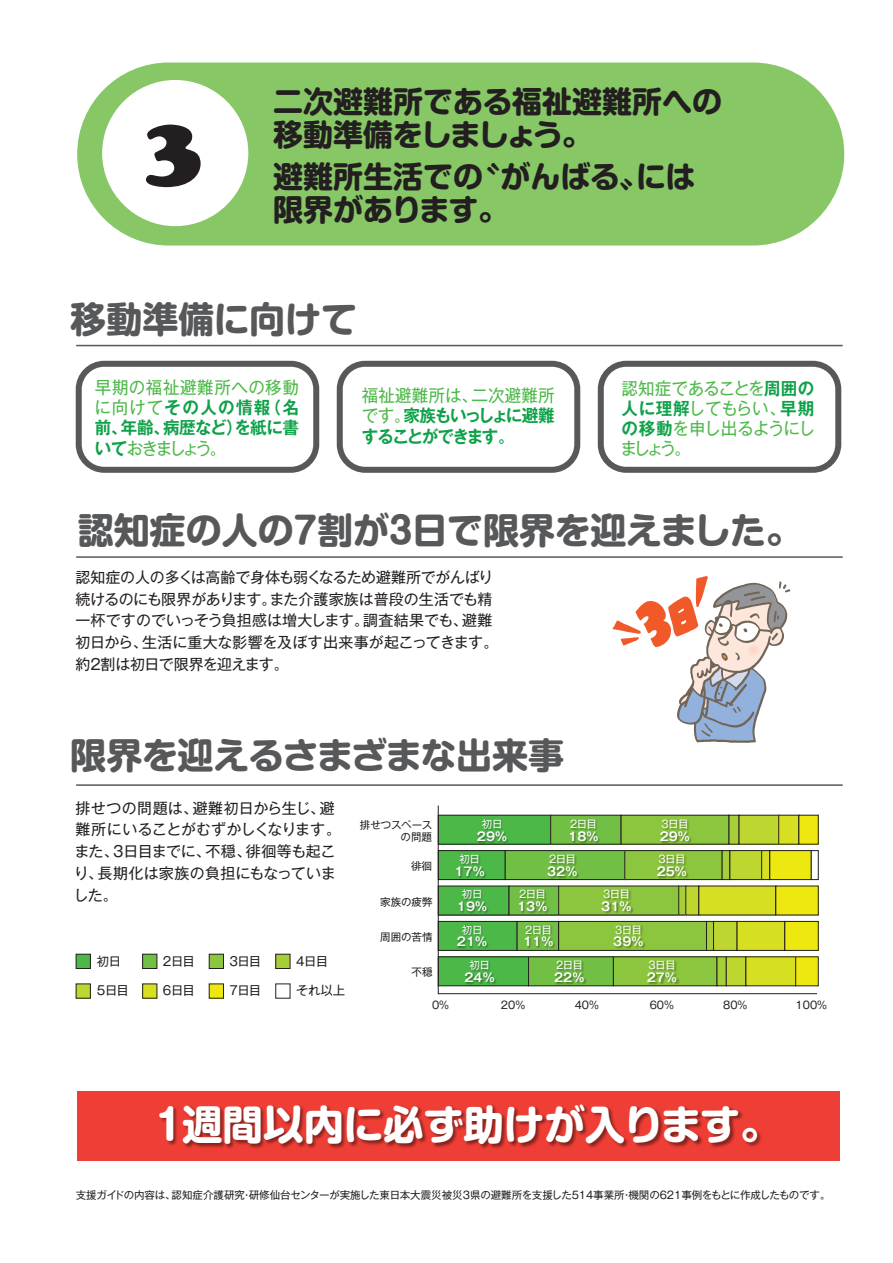
<style>
.page{position:relative;width:893px;height:1263px;background:#fff}
.page>*{position:absolute;margin:0;border:0;box-sizing:border-box;transform-origin:0 0}
.t1{font:90px "Cooper Black Std";color:#231f20}
.t2{font:700 40.5px "Shin M Go Pro";letter-spacing:-.005em;color:#fff}
.t3{font:700 36px "Shin M Go Pro";letter-spacing:-.01em;color:#57585a}
.t4{font:700 30px/33px "Shin M Go Pro";color:#231f20}
.t5{font:17.25px/20.2px "Gothic MB101 Pr 5";letter-spacing:-.075em;color:#4cb848;scale:.96 1}
.t6{font:17.25px "Gothic MB101 Pr 5";letter-spacing:-.005em;color:#4cb848;scale:.96 1}
.t7{font:700 17.25px "Gothic MB101 Pr 5 De";letter-spacing:-.05em;color:#0fa14a;scale:.96 1}
.t8{font:700 17.25px/20.2px "Gothic MB101 Pr 5 De";letter-spacing:.08em;color:#0fa14a;scale:.96 1}
.t9{font:17.25px "Gothic MB101 Pr 5";letter-spacing:.035em;color:#4cb848;scale:.96 1}
.t10{font:17.25px "Gothic MB101 Pr 5";letter-spacing:-.03em;color:#4cb848;scale:.96 1}
.t11{font:700 17.25px "Gothic MB101 Pr 5 De";letter-spacing:-.075em;color:#0fa14a;scale:.96 1}
.t12{font:700 17.25px "Gothic MB101 Pr 5 De";letter-spacing:-.1em;color:#0fa14a;scale:.96 1}
.t13{font:15px/21.8px "Gothic MB101 Pr 5";letter-spacing:-.01em;color:#231f20}
.t14{font:15px/21.8px "Gothic MB101 Pr 5";letter-spacing:-.035em;color:#231f20}
.t15{font:15px/21.8px "Gothic MB101 Pr 5";letter-spacing:.015em;color:#231f20}
.t16{font:15px "Gothic MB101 Pr 5";letter-spacing:-.045em;color:#231f20}
.t17{font:15px "Gothic MB101 Pr 5";letter-spacing:.03em;color:#231f20}
.t18{font:12.3px "Gothic MB101 Pr 5";letter-spacing:-.035em;color:#231f20}
.t19{font:700 12px "Gothic MB101 Pr 5 De";color:#fff}
.t20{font:10.5px/12px "Gothic MB101 Pr 5";color:#231f20;text-align:right}
.t21{font:10.5px "Gothic MB101 Pr 5";letter-spacing:-.035em;color:#fff}
.t22{font:10.5px "Gothic MB101 Pr 5";letter-spacing:-.02em;color:#231f20}
.s1{font-family:"Gothic MB101 Pr 5";font-weight:400;color:#4cb848}
.s2{font-family:"Gothic MB101 Pr 5 De";font-weight:700;color:#0fa14a}
</style>
<div class="page">
<div style="left:77px;top:63px;width:767px;height:183px;background:#87c765;border-radius:92px"></div>
<div style="left:102px;top:80px;width:146px;height:146px;background:#fff;border-radius:50%"></div>
<div style="left:77px;top:1091px;width:762px;height:69px;background:#ee3e35"></div>
<img style="left:160px;top:1105px;width:601px;height:44px">
<hr style="left:76px;top:345px;width:767px;height:1px;background:#57585a">
<hr style="left:76px;top:556px;width:767px;height:2px;background:#57585a">
<hr style="left:76px;top:784px;width:767px;height:2px;background:#57585a">
<div style="left:76px;top:361px;width:243px;height:112px;border:6px solid #57585a;border-radius:26px"></div>
<div style="left:337px;top:361px;width:243px;height:112px;border:6px solid #57585a;border-radius:26px"></div>
<div style="left:598px;top:361px;width:243px;height:112px;border:6px solid #57585a;border-radius:26px"></div>
<div style="left:798px;top:815px;width:21px;height:29px;border:1px solid #231f20"></div>
<div style="left:784px;top:921px;width:35px;height:30px;border:1px solid #231f20"></div>
<div style="left:795px;top:956px;width:24px;height:30px;border:1px solid #231f20"></div>
<div style="left:775px;top:886px;width:44px;height:29px;border:1px solid #231f20"></div>
<div style="left:811px;top:850px;width:8px;height:30px;border:1px solid #231f20"></div>
<div style="left:76px;top:954px;width:14px;height:14px;background:#4cb848"></div>
<div style="left:76px;top:954px;width:15px;height:15px;border:1px solid #231f20"></div>
<div style="left:143px;top:954px;width:14px;height:14px;background:#71bf44"></div>
<div style="left:142px;top:954px;width:15px;height:15px;border:1px solid #231f20"></div>
<div style="left:209px;top:954px;width:14px;height:14px;background:#8bc63e"></div>
<div style="left:209px;top:954px;width:15px;height:15px;border:1px solid #231f20"></div>
<div style="left:276px;top:954px;width:14px;height:14px;background:#a6ce39"></div>
<div style="left:275px;top:954px;width:15px;height:15px;border:1px solid #231f20"></div>
<div style="left:76px;top:984px;width:14px;height:14px;background:#bed630"></div>
<div style="left:76px;top:983px;width:15px;height:15px;border:1px solid #231f20"></div>
<div style="left:143px;top:984px;width:14px;height:14px;background:#d6df21"></div>
<div style="left:142px;top:983px;width:15px;height:15px;border:1px solid #231f20"></div>
<div style="left:209px;top:984px;width:14px;height:14px;background:#ece810"></div>
<div style="left:209px;top:983px;width:15px;height:15px;border:1px solid #231f20"></div>
<svg style="left:437px;top:805px;width:381px;height:189px"></svg>
<img style="left:463px;top:958px;width:218px;height:31px">
<img style="left:456px;top:923px;width:192px;height:30px">
<img style="left:456px;top:887px;width:179px;height:31px">
<img style="left:453px;top:852px;width:238px;height:31px">
<img style="left:476px;top:817px;width:218px;height:31px">
<svg style="left:613px;top:576px;width:177px;height:167px"></svg>
<div style="left:746px;top:642px;width:14px;height:15px;background:#fddfd1;border-radius:7px"></div>
<h1 class="t1" style="left:146px;top:92px;width:58px">3</h1>
<h3 class="t4" style="left:273px;top:82px;width:450px">二次避難所である福祉避難所への移動準備をしましょう。</h3>
<h3 class="t4" style="left:636px;top:157px;width:61px">には</h3>
<h3 class="t4" style="left:470px;top:157px;width:180px">〝がんばる〟</h3>
<h3 class="t4" style="left:273px;top:157px;width:236px">避難所生活での限界があります。</h3>
<h3 class="t3" style="left:70px;top:290px;width:288px">移動準備に向けて</h3>
<p class="t9" style="left:95px;top:373px;width:214px">早期の福祉避難所への移動</p>
<p class="t7" style="left:264px;top:393px;width:37px">（名</p>
<p class="t8" style="left:235px;top:396px;width:69px;text-indent:-140px"><span class="s1">に向けて</span>その人の情報<br>を紙に書</p>
<p class="t7" style="left:163px;top:413px;width:85px">病歴など）</p>
<p class="t7" style="left:95px;top:413px;width:36px">前、</p>
<p class="t6" style="left:95px;top:434px;width:139px"><span class="s2">いて</span>おきましょう。</p>
<p class="t7" style="left:121px;top:413px;width:53px">年齢、</p>
<p class="t6" style="left:471px;top:381px;width:88px">二次避難所</p>
<p class="t6" style="left:362px;top:381px;width:122px">福祉避難所は、</p>
<p class="t11" style="left:403px;top:401px;width:159px">家族もいっしょに避難</p>
<p class="t6" style="left:362px;top:401px;width:52px">です。</p>
<p class="t12" style="left:362px;top:422px;width:160px">することができます。</p>
<p class="t10" style="left:621px;top:374px;width:202px">認知症であることを<span class="s2">周囲の</span></p>
<p class="t7" style="left:780px;top:394px;width:37px">早期</p>
<p class="t5" style="left:620px;top:397px;width:204px"><span class="s2">人に理解</span>してもらい、<br><span class="s2">の移動</span>を申し出るようにしましょう。</p>
<h3 class="t3" style="left:78px;top:501px;width:725px">認知症の人の7割が3日で限界を迎えました。</h3>
<p class="t13" style="left:75px;top:565px;width:419px;text-align:right">認知症の人の多くは高齢で身体も弱くなるため避難所でがんばりまた介護家族は普段の生活でも精</p>
<p class="t16" style="left:75px;top:586px;width:203px">続けるのにも限界があります。</p>
<p class="t13" style="left:142px;top:608px;width:358px;text-indent:-67px">一杯ですのでいっそう負担感は増大します。<br>生活に重大な影響を及ぼす出来事が起こってきます。</p>
<p class="t13" style="left:363px;top:608px;width:106px">調査結果でも、</p>
<p class="t13" style="left:462px;top:608px;width:32px">避難</p>
<p class="t14" style="left:75px;top:630px;width:215px">初日から、<br>約2割は初日で限界を迎えます。</p>
<h3 class="t3" style="left:70px;top:726px;width:495px">限界を迎えるさまざまな出来事</h3>
<p class="t13" style="left:193px;top:796px;width:134px">避難初日から生じ、</p>
<p class="t13" style="left:320px;top:796px;width:16px">避</p>
<p class="t17" style="left:75px;top:795px;width:124px">排せつの問題は、</p>
<p class="t13" style="left:75px;top:817px;width:267px">難所にいることがむずかしくなります。</p>
<p class="t13" style="left:246px;top:839px;width:91px">徘徊等も起こ</p>
<p class="t13" style="left:205px;top:839px;width:47px">不穏、</p>
<p class="t15" style="left:98px;top:839px;width:240px;text-indent:-23px">また、<br>長期化は家族の負担にもなっていま</p>
<p class="t13" style="left:113px;top:839px;width:99px">3日目までに、</p>
<p class="t13" style="left:74px;top:861px;width:46px">り、した。</p>
<p class="t18" style="left:97px;top:951px;width:26px">初日</p>
<p class="t18" style="left:97px;top:980px;width:33px">5日目</p>
<p class="t18" style="left:163px;top:951px;width:33px">2日目</p>
<p class="t18" style="left:163px;top:980px;width:33px">6日目</p>
<p class="t18" style="left:229px;top:951px;width:33px">3日目</p>
<p class="t18" style="left:229px;top:980px;width:33px">7日目</p>
<p class="t18" style="left:296px;top:951px;width:33px">4日目</p>
<p class="t18" style="left:296px;top:980px;width:51px">それ以上</p>
<p class="t20" style="left:360px;top:818px;width:74px">排せつスペースの問題</p>
<p class="t20" style="left:411px;top:860px;width:22px">徘徊</p>
<p class="t20" style="left:380px;top:895px;width:54px">家族の疲弊</p>
<p class="t20" style="left:380px;top:930px;width:54px">周囲の苦情</p>
<p class="t20" style="left:412px;top:965px;width:22px">不穏</p>
<p class="t21" style="left:482px;top:815px;width:22px">初日</p>
<p class="t19" style="left:477px;top:826px;width:32px">29％</p>
<p class="t21" style="left:570px;top:815px;width:29px">2日目</p>
<p class="t19" style="left:568px;top:826px;width:32px">18％</p>
<p class="t21" style="left:661px;top:815px;width:29px">3日目</p>
<p class="t19" style="left:660px;top:826px;width:32px">29％</p>
<p class="t21" style="left:459px;top:850px;width:22px">初日</p>
<p class="t19" style="left:454px;top:861px;width:32px">17％</p>
<p class="t21" style="left:549px;top:850px;width:29px">2日目</p>
<p class="t19" style="left:547px;top:861px;width:32px">32％</p>
<p class="t21" style="left:658px;top:850px;width:29px">3日目</p>
<p class="t19" style="left:657px;top:861px;width:32px">25％</p>
<p class="t21" style="left:462px;top:885px;width:22px">初日</p>
<p class="t19" style="left:457px;top:896px;width:32px">19％</p>
<p class="t21" style="left:519px;top:885px;width:29px">2日目</p>
<p class="t19" style="left:517px;top:896px;width:32px">13％</p>
<p class="t21" style="left:603px;top:885px;width:29px">3日目</p>
<p class="t19" style="left:601px;top:896px;width:32px">31％</p>
<p class="t21" style="left:462px;top:921px;width:22px">初日</p>
<p class="t19" style="left:457px;top:931px;width:32px">21％</p>
<p class="t21" style="left:525px;top:921px;width:29px">2日目</p>
<p class="t19" style="left:523px;top:931px;width:32px">11％</p>
<p class="t21" style="left:615px;top:921px;width:29px">3日目</p>
<p class="t19" style="left:613px;top:931px;width:32px">39％</p>
<p class="t21" style="left:469px;top:956px;width:22px">初日</p>
<p class="t19" style="left:464px;top:967px;width:32px">24％</p>
<p class="t21" style="left:556px;top:956px;width:29px">2日目</p>
<p class="t19" style="left:554px;top:967px;width:32px">22％</p>
<p class="t21" style="left:648px;top:956px;width:29px">3日目</p>
<p class="t19" style="left:647px;top:967px;width:32px">27％</p>
<p class="t20" style="left:432px;top:998px;width:19px">0％</p>
<p class="t20" style="left:501px;top:998px;width:26px">20％</p>
<p class="t20" style="left:575px;top:998px;width:26px">40％</p>
<p class="t20" style="left:650px;top:998px;width:26px">60％</p>
<p class="t20" style="left:723px;top:998px;width:26px">80％</p>
<h2 class="t2" style="left:156px;top:1092px;width:626px">1週間以内に必ず助けが入ります。</h2>
<p class="t20" style="left:796px;top:998px;width:33px">100％</p>
<p class="t22" style="left:76px;top:1187px;width:101px">支援ガイドの内容は、</p>
<p class="t20" style="left:172px;top:1188px;width:661px">認知症介護研究研修仙台センターが実施した東日本大震災被災3県の避難所を支援した514事業所機関の621事例をもとに作成したものです。</p>
<p class="t20" style="left:242px;top:1188px;width:12px">・</p>
<p class="t20" style="left:621px;top:1188px;width:12px">・</p>
</div>
